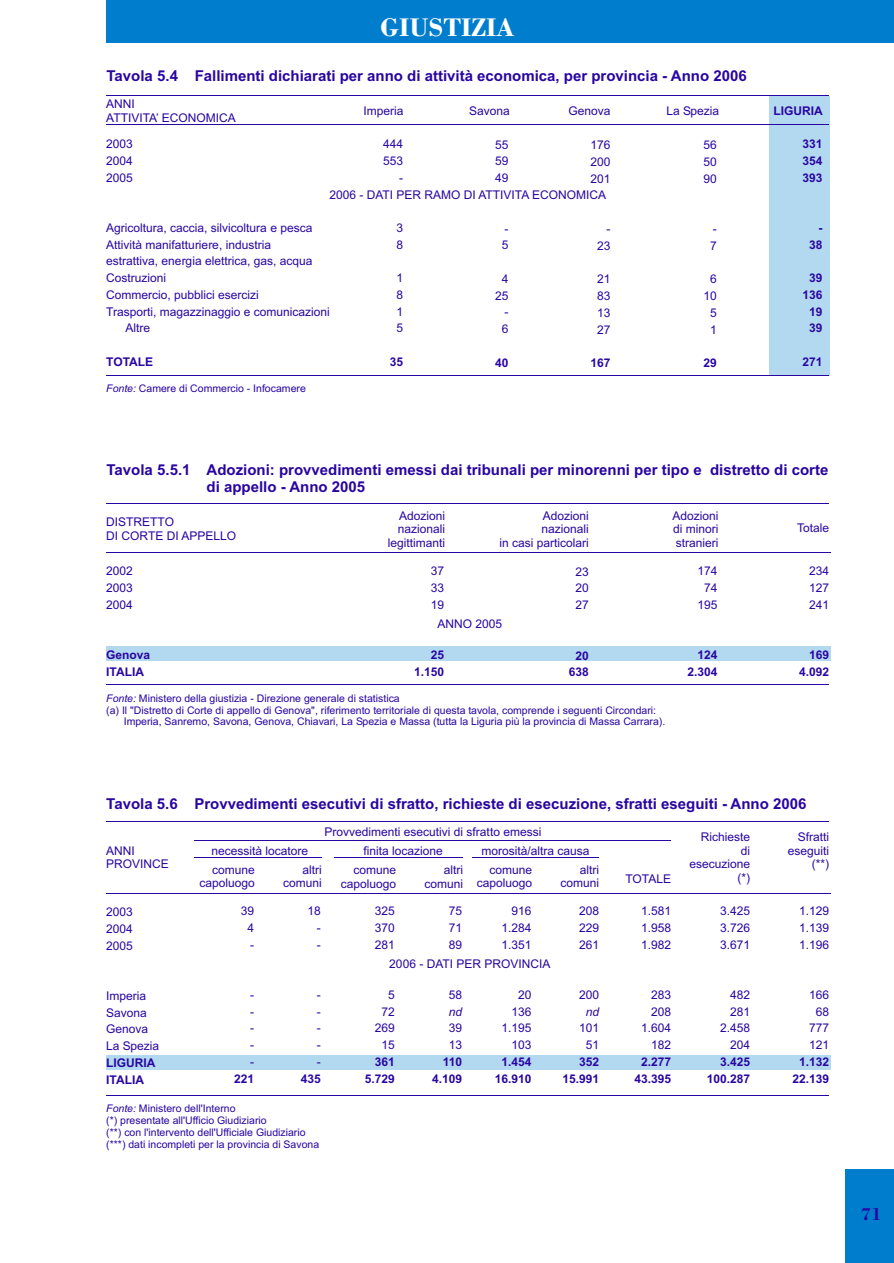
<style>
.page{position:relative;width:894px;height:1263px;background:#fff}
.page>*{position:absolute;margin:0;border:0;box-sizing:border-box;transform-origin:0 0}
.t1{font:27px "Bodoni Bd BT";color:#fff}
.t2{font:18px "Bodoni Bd BT";color:#2905a1}
.t3{font:700 15px/16.8px "Arial";color:#2905a1}
.t4{font:12px/16.8px "Arial";color:#2905a1;text-align:justify}
.t5{font:700 12px/16.8px "Arial";color:#2905a1;text-align:right}
.t6{font:italic 12px "Arial";color:#2905a1}
.t7{font:10.5px/11.7px "Arial";color:#2905a1}
.s1{font-style:italic}
</style>
<div class="page">
<div style="left:106px;top:1055px;width:724px;height:15px;background:#b3d9f0"></div>
<div style="left:106px;top:646px;width:724px;height:15px;background:#b3d9f0"></div>
<div style="left:106px;top:0;width:788px;height:43px;background:#007dcc"></div>
<div style="left:846px;top:1170px;width:48px;height:93px;background:#007dcc"></div>
<div style="left:769px;top:96px;width:60px;height:279px;background:#b3d9f0"></div>
<hr style="left:106px;top:96px;width:723px;height:1px;background:#2905a1">
<hr style="left:106px;top:124px;width:723px;height:1px;background:#2905a1">
<hr style="left:106px;top:375px;width:723px;height:1px;background:#2905a1">
<hr style="left:106px;top:503px;width:723px;height:1px;background:#2905a1">
<hr style="left:106px;top:552px;width:724px;height:1px;background:#2905a1">
<hr style="left:106px;top:684px;width:723px;height:1px;background:#2905a1">
<hr style="left:106px;top:821px;width:723px;height:1px;background:#2905a1">
<hr style="left:106px;top:893px;width:724px;height:1px;background:#2905a1">
<hr style="left:106px;top:1095px;width:723px;height:1px;background:#2905a1">
<hr style="left:194px;top:840px;width:477px;height:1px;background:#2905a1">
<hr style="left:473px;top:857px;width:126px;height:1px;background:#2905a1">
<hr style="left:194px;top:857px;width:128px;height:1px;background:#2905a1">
<hr style="left:334px;top:857px;width:128px;height:1px;background:#2905a1">
<h1 class="t1" style="left:380px;top:16px;width:136px">GIUSTIZIA</h1>
<p class="t3" style="left:107px;top:69px;width:642px">Tavola 5.4 Fallimenti dichiarati per anno di attività economica, per provincia - Anno 2006</p>
<p class="t4" style="left:106px;top:98px;width:131px;line-height:13.4px">ANNI<br>ATTIVITA’ ECONOMICA</p>
<p class="t4" style="left:364px;top:103px;width:42px">Imperia</p>
<p class="t4" style="left:469px;top:103px;width:42px">Savona</p>
<p class="t4" style="left:568px;top:103px;width:44px">Genova</p>
<p class="t4" style="left:667px;top:103px;width:54px">La Spezia</p>
<p class="t5" style="left:774px;top:103px;width:51px">LIGURIA</p>
<p class="t4" style="left:106px;top:137px;width:28px">2003<br>2004<br>2005</p>
<p class="t4" style="left:383px;top:137px;width:22px;text-align:right">444<br>553 -</p>
<p class="t4" style="left:495px;top:137px;width:15px">55<br>59<br>49</p>
<p class="t4" style="left:590px;top:138px;width:22px">176<br>200<br>201</p>
<p class="t4" style="left:703px;top:138px;width:15px">56<br>50<br>90</p>
<p class="t5" style="left:802px;top:137px;width:22px;text-align:justify">331<br>354<br>393</p>
<p class="t4" style="left:329px;top:187px;width:278px">2006 - DATI PER RAMO DI ATTIVITA ECONOMICA</p>
<p class="t4" style="left:106px;top:220px;width:208px">Agricoltura, caccia, silvicoltura e pesca</p>
<p class="t4" style="left:106px;top:237px;width:166px">Attività manifatturiere, industria</p>
<p class="t4" style="left:106px;top:254px;width:208px">estrattiva, energia elettrica, gas, acqua</p>
<p class="t4" style="left:106px;top:271px;width:62px">Costruzioni</p>
<p class="t4" style="left:106px;top:287px;width:154px">Commercio, pubblici esercizi</p>
<p class="t4" style="left:106px;top:304px;width:225px">Trasporti, magazzinaggio e comunicazioni</p>
<p class="t4" style="left:126px;top:321px;width:26px">Altre</p>
<p class="t5" style="left:106px;top:354px;width:48px">TOTALE</p>
<p class="t4" style="left:397px;top:220px;width:8px">3<br>8</p>
<p class="t4" style="left:397px;top:271px;width:8px">1<br>8<br>1<br>5</p>
<p class="t5" style="left:390px;top:354px;width:15px">35</p>
<p class="t4" style="left:502px;top:221px;width:8px">-<br>5</p>
<p class="t4" style="left:495px;top:271px;width:15px;text-align:right">4<br>25 -<br>6</p>
<p class="t5" style="left:495px;top:355px;width:15px">40</p>
<p class="t4" style="left:597px;top:221px;width:15px;text-align:right">-<br>23</p>
<p class="t4" style="left:597px;top:272px;width:15px">21<br>83<br>13<br>27</p>
<p class="t5" style="left:590px;top:356px;width:22px">167</p>
<p class="t4" style="left:710px;top:222px;width:8px">-<br>7</p>
<p class="t4" style="left:703px;top:272px;width:15px;text-align:center">6<br>10<br>5<br>1</p>
<p class="t5" style="left:703px;top:356px;width:15px">29</p>
<p class="t5" style="left:809px;top:220px;width:15px">-<br>38</p>
<p class="t5" style="left:802px;top:271px;width:22px;text-align:center">39<br>136<br>19<br>39</p>
<p class="t5" style="left:802px;top:354px;width:22px">271</p>
<p class="t7" style="left:106px;top:383px;width:201px"><span class="s1">Fonte:</span> Camere di Commercio - Infocamere</p>
<p class="t3" style="left:207px;top:463px;width:623px;text-indent:-100px">Tavola 5.5.1 Adozioni: provvedimenti emessi dai tribunali per minorenni per tipo e distretto di corte di appello - Anno 2005</p>
<p class="t4" style="left:106px;top:517px;width:131px;line-height:13.4px">DISTRETTO<br>DI CORTE DI APPELLO</p>
<p class="t4" style="left:388px;top:510px;width:59px;line-height:13.4px;text-align:right">Adozioni nazionali legittimanti</p>
<p class="t4" style="left:106px;top:564px;width:28px">2002<br>2003<br>2004</p>
<p class="t4" style="left:431px;top:564px;width:15px">37<br>33<br>19</p>
<p class="t4" style="left:500px;top:510px;width:91px;line-height:13.4px;text-align:right">Adozioni nazionali<br>in casi particolari</p>
<p class="t4" style="left:673px;top:510px;width:48px;line-height:13.4px">Adozioni di minori stranieri</p>
<p class="t4" style="left:576px;top:564px;width:15px">23<br>20<br>27</p>
<p class="t4" style="left:697px;top:564px;width:22px;text-align:center">174<br>74<br>195</p>
<p class="t5" style="left:106px;top:648px;width:46px;text-align:left">Genova<br>ITALIA</p>
<p class="t4" style="left:438px;top:616px;width:66px">ANNO 2005</p>
<p class="t5" style="left:414px;top:648px;width:32px">25<br>1.150</p>
<p class="t5" style="left:569px;top:648px;width:22px;text-align:center">20<br>638</p>
<p class="t7" style="left:106px;top:693px;width:295px"><span class="s1">Fonte:</span> Ministero della giustizia - Direzione generale di statistica</p>
<p class="t7" style="left:106px;top:705px;width:551px">(a) Il "Distretto di Corte di appello di Genova", riferimento territoriale di questa tavola, comprende i seguenti Circondari:</p>
<p class="t7" style="left:124px;top:717px;width:543px">Imperia, Sanremo, Savona, Genova, Chiavari, La Spezia e Massa (tutta la Liguria più la provincia di Massa Carrara).</p>
<p class="t5" style="left:687px;top:648px;width:32px">124<br>2.304</p>
<p class="t4" style="left:797px;top:521px;width:33px">Totale</p>
<p class="t4" style="left:809px;top:564px;width:22px">234<br>127<br>241</p>
<p class="t5" style="left:799px;top:648px;width:32px">169<br>4.092</p>
<p class="t3" style="left:106px;top:797px;width:702px">Tavola 5.6 Provvedimenti esecutivi di sfratto, richieste di esecuzione, sfratti eseguiti - Anno 2006</p>
<p class="t4" style="left:106px;top:845px;width:64px;line-height:13.4px">ANNI<br>PROVINCE</p>
<p class="t4" style="left:106px;top:905px;width:28px">2003<br>2004<br>2005</p>
<p class="t4" style="left:106px;top:988px;width:54px;text-align:left">Imperia<br>Savona<br>Genova<br>La Spezia</p>
<p class="t5" style="left:106px;top:1055px;width:51px;text-align:left">LIGURIA<br>ITALIA</p>
<p class="t4" style="left:325px;top:825px;width:218px">Provvedimenti esecutivi di sfratto emessi</p>
<p class="t4" style="left:211px;top:843px;width:98px">necessità locatore</p>
<p class="t4" style="left:364px;top:843px;width:81px">finita locazione</p>
<p class="t4" style="left:481px;top:843px;width:110px">morosità/altra causa</p>
<p class="t4" style="left:200px;top:864px;width:57px;line-height:13.4px;text-align:right">comune capoluogo</p>
<p class="t4" style="left:283px;top:864px;width:40px;line-height:13.4px;text-align:right">altri comuni</p>
<p class="t4" style="left:341px;top:865px;width:57px;line-height:13.4px;text-align:right">comune capoluogo</p>
<p class="t4" style="left:424px;top:865px;width:40px;line-height:13.4px;text-align:right">altri comuni</p>
<p class="t4" style="left:247px;top:904px;width:8px;text-indent:-7px">39<br>4 -</p>
<p class="t4" style="left:317px;top:904px;width:5px;text-indent:-9px">18 - -</p>
<p class="t4" style="left:375px;top:904px;width:22px">325<br>370<br>281</p>
<p class="t4" style="left:449px;top:904px;width:15px">75<br>71<br>89</p>
<p class="t4" style="left:477px;top:864px;width:57px;line-height:13.4px;text-align:right">comune capoluogo</p>
<p class="t4" style="left:561px;top:864px;width:40px;line-height:13.4px;text-align:right">altri comuni</p>
<p class="t4" style="left:502px;top:904px;width:32px;text-indent:10px">916<br>1.284<br>1.351</p>
<p class="t4" style="left:579px;top:904px;width:22px">208<br>229<br>261</p>
<p class="t4" style="left:250px;top:987px;width:5px">- - - - -</p>
<p class="t5" style="left:234px;top:1071px;width:22px">221</p>
<p class="t4" style="left:317px;top:987px;width:5px">- - - - -</p>
<p class="t5" style="left:301px;top:1071px;width:22px">435</p>
<p class="t4" style="left:389px;top:957px;width:163px">2006 - DATI PER PROVINCIA</p>
<p class="t4" style="left:375px;top:987px;width:22px;text-align:right">5<br>72<br>269<br>15</p>
<p class="t5" style="left:365px;top:1054px;width:32px">361<br>5.729</p>
<p class="t4" style="left:449px;top:987px;width:15px">58</p>
<p class="t6" style="left:449px;top:1007px;width:15px">nd</p>
<p class="t4" style="left:449px;top:1021px;width:15px">39<br>13</p>
<p class="t5" style="left:432px;top:1054px;width:32px">110<br>4.109</p>
<p class="t4" style="left:502px;top:987px;width:32px;text-align:right">20<br>136<br>1.195<br>103</p>
<p class="t5" style="left:495px;top:1054px;width:38px;text-align:center">1.454<br>16.910</p>
<p class="t4" style="left:579px;top:987px;width:22px">200</p>
<p class="t6" style="left:586px;top:1007px;width:15px">nd</p>
<p class="t4" style="left:579px;top:1021px;width:22px;text-align:center">101<br>51</p>
<p class="t5" style="left:563px;top:1054px;width:38px">352<br>15.991</p>
<p class="t7" style="left:106px;top:1104px;width:214px"><span class="s1">Fonte:</span> Ministero dell'Interno<br>(*) presentate all'Ufficio Giudiziario<br>(**) con l'intervento dell'Ufficiale Giudiziario (***) dati incompleti per la provincia di Savona</p>
<p class="t4" style="left:625px;top:871px;width:47px">TOTALE</p>
<p class="t4" style="left:641px;top:904px;width:32px">1.581<br>1.958<br>1.982</p>
<p class="t4" style="left:641px;top:987px;width:32px;text-align:right">283<br>208<br>1.604<br>182</p>
<p class="t5" style="left:634px;top:1054px;width:38px;text-align:center">2.277<br>43.395</p>
<p class="t4" style="left:690px;top:832px;width:62px;line-height:13.4px;text-align:right">Richieste di esecuzione (*)</p>
<p class="t4" style="left:720px;top:904px;width:32px">3.425<br>3.726<br>3.671</p>
<p class="t4" style="left:720px;top:987px;width:32px;text-align:right">482<br>281<br>2.458<br>204</p>
<p class="t5" style="left:707px;top:1054px;width:45px">3.425<br>100.287</p>
<p class="t4" style="left:788px;top:832px;width:43px;line-height:13.4px;text-align:right">Sfratti eseguiti (**)</p>
<p class="t4" style="left:799px;top:904px;width:32px">1.129<br>1.139<br>1.196</p>
<p class="t4" style="left:809px;top:987px;width:22px;text-align:center">166<br>68<br>777<br>121</p>
<p class="t5" style="left:792px;top:1054px;width:38px;text-align:center">1.132<br>22.139</p>
<h2 class="t2" style="left:860px;top:1207px;width:23px">71</h2>
</div>
